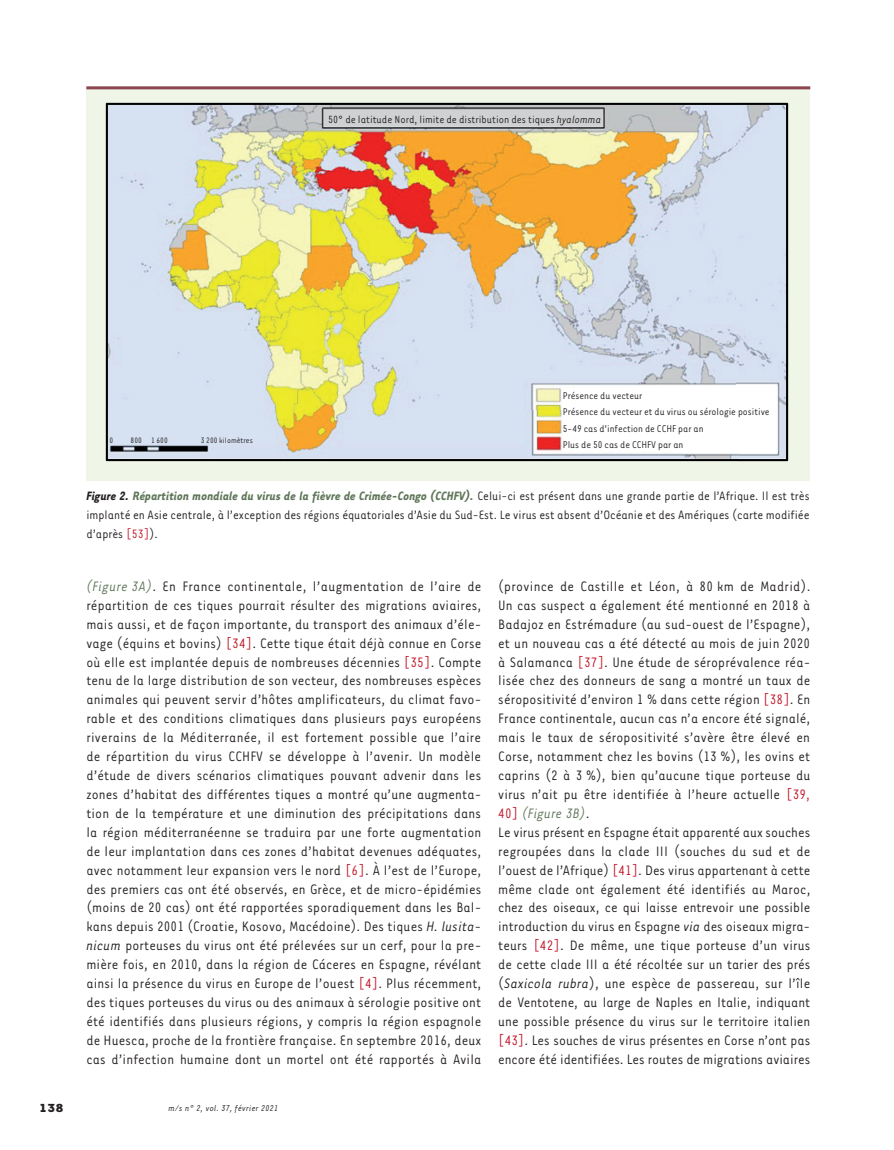
<style>
.page{position:relative;width:894px;height:1150px;background:#fff}
.page>*{position:absolute;margin:0;border:0;box-sizing:border-box;transform-origin:0 0}
.t1{font:15.75px/18.9px "Tarzana Narrow";letter-spacing:.01em;color:#231f20}
.t2{font:13.95px/18.9px "Tarzana Narrow";color:#231f20;text-align:justify}
.t3{font:700 13.5px "Tarzana Wide";color:#231f20}
.t4{font:12px "Tarzana Narrow";color:#231f20}
.t5{font:11.25px/16.5px "Tarzana Narrow";color:#231f20}
.t6{font:italic 9.75px "Tarzana Narrow";letter-spacing:.025em;color:#231f20}
.t7{font:9px "Tarzana Narrow";color:#231f20}
.s1{font-style:italic}
.s2{font-weight:700;font-style:italic}
.s3{font-weight:700;font-style:italic;color:#5f7659}
.s4{color:#c11527}
.s5{font-style:italic;color:#5f7659}
</style>
<div class="page">
<div style="left:86px;top:86px;width:723px;height:394px;background:#eff6e8"></div>
<img style="left:105px;top:102px;width:684px;height:360px">
<hr style="left:86px;top:86px;width:724px;height:3px;background:#8d454f">
<p class="t4" style="left:328px;top:112px;width:274px">50° de latitude Nord, limite de distribution des tiques <span class="s1">hyalomma</span></p>
<p class="t7" style="left:109px;top:435px;width:5px">0</p>
<p class="t7" style="left:130px;top:435px;width:39px">800 1 600</p>
<p class="t7" style="left:201px;top:435px;width:53px">3 200 kilomètres</p>
<p class="t5" style="left:563px;top:386px;width:208px">Présence du vecteur<br>Présence du vecteur et du virus ou sérologie positive 5-49 cas d’infection de CCHF par an<br>Plus de 50 cas de CCHFV par an</p>
<p class="t2" style="left:86px;top:486px;width:724px"><span class="s2">Figure 2.</span> <span class="s3">Répartition mondiale du virus de la fièvre de Crimée-Congo (CCHFV).</span> Celui-ci est présent dans une grande partie de l’Afrique. Il est très implanté en Asie centrale, à l’exception des régions équatoriales d’Asie du Sud-Est. Le virus est absent d’Océanie et des Amériques (carte modifiée d’après <span class="s4">[53]</span>).</p>
<p class="t1" style="left:86px;top:576px;width:396px;text-align:justify"><span class="s5">(Figure 3A)</span>. En France continentale, l’augmentation de l’aire de répartition de ces tiques pourrait résulter des migrations aviaires, mais aussi, et de façon importante, du transport des animaux d’éle&shy;vage (équins et bovins) <span class="s4">[34]</span>. Cette tique était déjà connue en Corse où elle est implantée depuis de nombreuses décennies <span class="s4">[35]</span>. Compte tenu de la large distribution de son vecteur, des nombreuses espèces animales qui peuvent servir d’hôtes amplificateurs, du climat favo&shy;rable et des conditions climatiques dans plusieurs pays européens riverains de la Méditerranée, il est fortement possible que l’aire de répartition du virus CCHFV se développe à l’avenir. Un modèle d’étude de divers scénarios climatiques pouvant advenir dans les zones d’habitat des différentes tiques a montré qu’une augmenta&shy;tion de la température et une diminution des précipitations dans la région méditerranéenne se traduira par une forte augmentation de leur implantation dans ces zones d’habitat devenues adéquates, avec notamment leur expansion vers le nord <span class="s4">[6]</span>. À l’est de l’Europe, des premiers cas ont été observés, en Grèce, et de micro-épidémies (moins de 20 cas) ont été rapportées sporadiquement dans les Bal&shy;kans depuis 2001 (Croatie, Kosovo, Macédoine). Des tiques <span class="s1">H. lusita&shy;nicum</span> porteuses du virus ont été prélevées sur un cerf, pour la pre&shy;mière fois, en 2010, dans la région de Cáceres en Espagne, révélant ainsi la présence du virus en Europe de l’ouest <span class="s4">[4]</span>. Plus récemment, des tiques porteuses du virus ou des animaux à sérologie positive ont été identifiés dans plusieurs régions, y compris la région espagnole de Huesca, proche de la frontière française. En septembre 2016, deux cas d’infection humaine dont un mortel ont été rapportés à Avila</p>
<p class="t3" style="left:39px;top:1098px;width:26px">138</p>
<p class="t6" style="left:169px;top:1101px;width:111px">m/s n° 2, vol. 37, février 2021</p>
<p class="t1" style="left:498px;top:576px;width:313px">(province de Castille et Léon, à 80 km de Madrid).<br>Un cas suspect a également été mentionné en 2018 à Badajoz en Estrémadure (au sud-ouest de l’Espagne), et un nouveau cas a été détecté au mois de juin 2020 à Salamanca <span class="s4">[37]</span>. Une étude de séroprévalence réa&shy;lisée chez des donneurs de sang a montré un taux de séropositivité d’environ 1 % dans cette région <span class="s4">[38]</span>. En France continentale, aucun cas n’a encore été signalé, mais le taux de séropositivité s’avère être élevé en Corse, notamment chez les bovins (13 %), les ovins et caprins (2 à 3 %), bien qu’aucune tique porteuse du virus n’ait pu être identifiée à l’heure actuelle <span class="s4">[39, 40]</span> <span class="s5">(Figure 3B)</span>.<br>Le virus présent en Espagne était apparenté aux souches regroupées dans la clade III (souches du sud et de l’ouest de l’Afrique) <span class="s4">[41]</span>. Des virus appartenant à cette même clade ont également été identifiés au Maroc, chez des oiseaux, ce qui laisse entrevoir une possible introduction du virus en Espagne <span class="s1">via</span> des oiseaux migra&shy;teurs <span class="s4">[42]</span>. De même, une tique porteuse d’un virus de cette clade III a été récoltée sur un tarier des prés (<span class="s1">Saxicola rubra</span>), une espèce de passereau, sur l’île de Ventotene, au large de Naples en Italie, indiquant une possible présence du virus sur le territoire italien <span class="s4">[43]</span>. Les souches de virus présentes en Corse n’ont pas encore été identifiées. Les routes de migrations aviaires</p>
</div>
